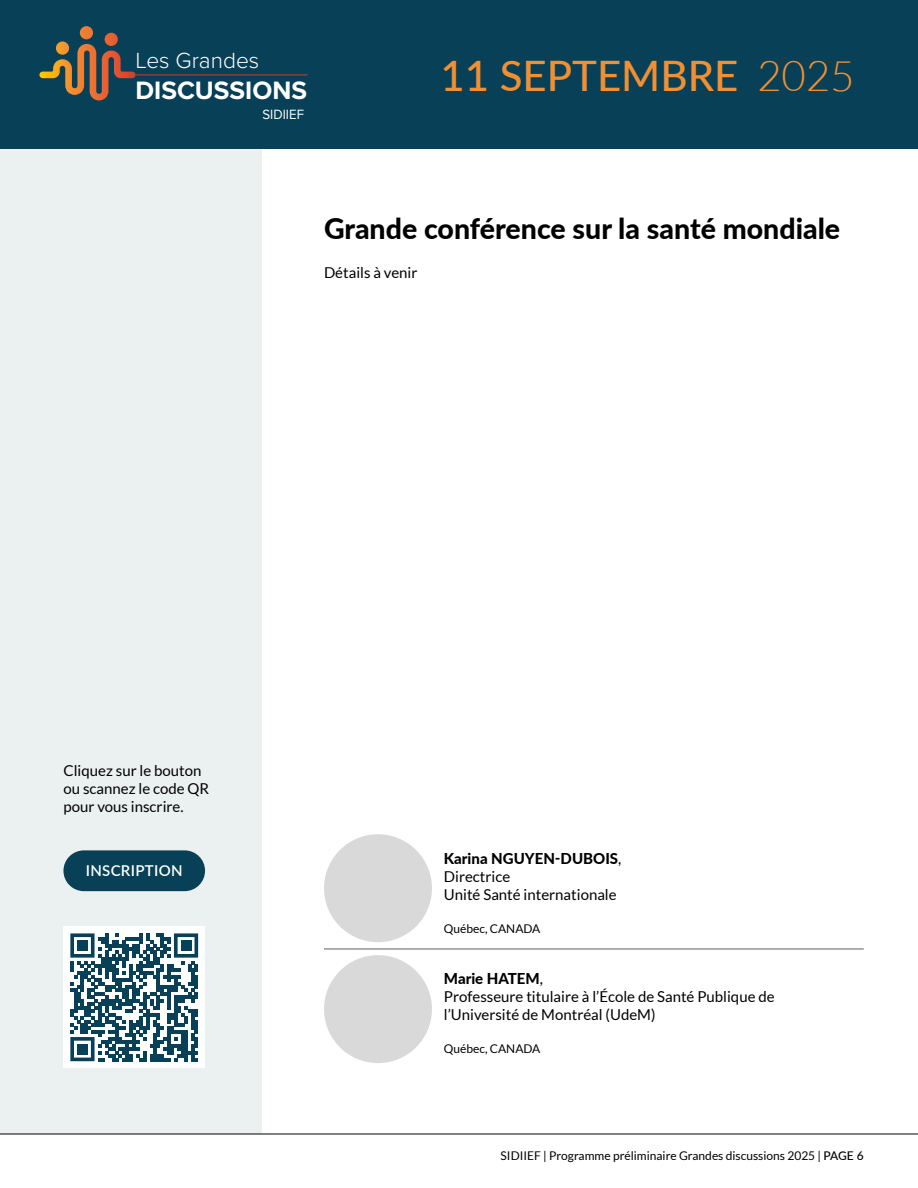
<style>
.page{position:relative;width:918px;height:1188px;background:#fff}
.page>*{position:absolute;margin:0;border:0;box-sizing:border-box;transform-origin:0 0}
.t1{font:500 42px "Lato";color:#f18f33}
.t2{font:800 28.5px "Lato";color:#000}
.t3{font:700 26.1px "Proxima Nova";color:#fff}
.t4{font:300 22.65px "Proxima Nova";color:#fff}
.t5{font:15px/18px "Lato";color:#000}
.t6{font:600 15px "Lato";letter-spacing:.02em;color:#fff}
.t7{font:13.95px "Proxima Nova";color:#fff;scale:.95 1}
.t8{font:12px "Lato";color:#000}
.s1{font-weight:300}
.s2{font-weight:800}
.s3{font-weight:500}
</style>
<div class="page">
<div style="left:0;top:149px;width:261px;height:985px;background:#ebf0f1"></div>
<hr style="left:0;top:1134px;width:918px;height:1px;background:#000">
<div style="left:0;top:0;width:918px;height:149px;background:#084057"></div>
<svg style="left:39px;top:26px;width:97px;height:75px"></svg>
<svg style="left:56px;top:41px;width:13px;height:14px"></svg>
<hr style="left:136px;top:75px;width:171px;height:1px;background:#d03c31">
<div style="left:324px;top:834px;width:108px;height:108px;background:#d9d9d9;border-radius:50%"></div>
<div style="left:324px;top:955px;width:108px;height:108px;background:#d9d9d9;border-radius:50%"></div>
<div style="left:63px;top:850px;width:142px;height:41px;background:#084057;border-radius:20px"></div>
<div style="left:63px;top:927px;width:142px;height:141px;background:#fff"></div>
<svg style="left:70px;top:933px;width:128px;height:128px"></svg>
<div style="left:77px;top:940px;width:11px;height:11px;background:#084057"></div>
<div style="left:181px;top:940px;width:10px;height:11px;background:#084057"></div>
<div style="left:77px;top:1044px;width:11px;height:10px;background:#084057"></div>
<hr style="left:324px;top:949px;width:540px;height:1px;background:#000">
<h3 class="t4" style="left:136px;top:43px;width:125px">Les Grandes</h3>
<h3 class="t3" style="left:136px;top:71px;width:173px">DISCUSSIONS</h3>
<p class="t7" style="left:263px;top:104px;width:45px">SIDIIEF</p>
<h1 class="t1" style="left:440px;top:46px;width:416px">11 SEPTEMBRE <span class="s1">2025</span></h1>
<h2 class="t2" style="left:324px;top:207px;width:518px">Grande conférence sur la santé mondiale</h2>
<p class="t5" style="left:324px;top:264px;width:95px">Détails à venir</p>
<p class="t5" style="left:63px;top:761px;width:147px">Cliquez sur le bouton ou scannez le code QR pour vous inscrire.</p>
<p class="t6" style="left:86px;top:860px;width:98px">INSCRIPTION</p>
<p class="t5" style="left:444px;top:850px;width:179px"><span class="s2">Karina NGUYEN-DUBOIS</span>,<br>Directrice<br>Unité Santé internationale</p>
<p class="t8" style="left:444px;top:922px;width:98px">Québec, CANADA</p>
<p class="t5" style="left:444px;top:970px;width:332px"><span class="s2">Marie HATEM</span>,<br>Professeure titulaire à l’École de Santé Publique de l’Université de Montréal (UdeM)</p>
<p class="t8" style="left:444px;top:1042px;width:98px">Québec, CANADA</p>
<p class="t8" style="left:501px;top:1149px;width:365px">SIDIIEF | Programme préliminaire Grandes discussions 2025 | <span class="s3">PAGE 6</span></p>
</div>
